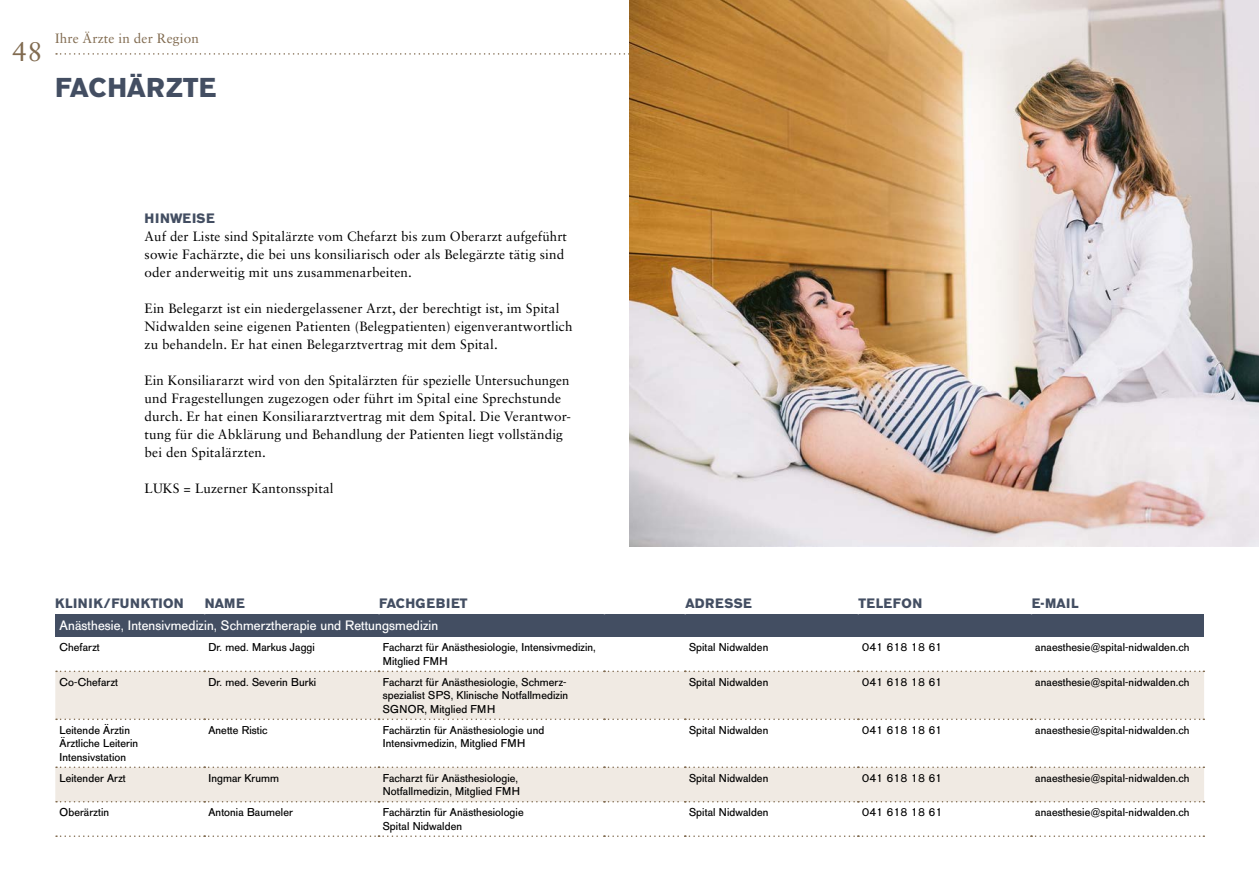
<style>
.page{position:relative;width:1259px;height:893px;background:#fff}
.page>*{position:absolute;margin:0;border:0;box-sizing:border-box;transform-origin:0 0}
.t1{font:700 27px "AG Old Face";letter-spacing:.01em;color:#434e62}
.t2{font:27px "Sabon LT Std";color:#816b50}
.t3{font:13.5px/18px "Sabon LT Std";letter-spacing:.01em;color:#000}
.t4{font:13.5px "AG Old Face";letter-spacing:.01em;color:#fff}
.t5{font:700 13.5px "AG Old Face";letter-spacing:.03em;color:#434e62}
.t6{font:13.5px "Sabon LT Std";letter-spacing:.01em;color:#816b50}
.t7{font:700 13.5px "AG Old Face";letter-spacing:.05em;color:#434e62}
.t8{font:11.25px/13.5px "AG Old Face";letter-spacing:.01em;color:#000}
</style>
<div class="page">
<svg style="left:56px;top:53px;width:573px;height:2px"></svg>
<img style="left:629px;top:0;width:630px;height:547px">
<div style="left:55px;top:614px;width:1149px;height:23px;background:#434e62"></div>
<div style="left:55px;top:671px;width:1149px;height:131px;background:#f0eae3"></div>
<svg style="left:55px;top:719px;width:1149px;height:48px"></svg>
<svg style="left:56px;top:671px;width:1148px;height:1px"></svg>
<svg style="left:56px;top:718px;width:1148px;height:2px"></svg>
<svg style="left:56px;top:766px;width:1148px;height:2px"></svg>
<svg style="left:56px;top:801px;width:1148px;height:1px"></svg>
<svg style="left:56px;top:835px;width:1148px;height:2px"></svg>
<h1 class="t2" style="left:12px;top:35px;width:32px">48</h1>
<p class="t6" style="left:55px;top:30px;width:145px">Ihre Ärzte in der Region</p>
<h1 class="t1" style="left:55px;top:71px;width:162px">FACHÄRZTE</h1>
<p class="t5" style="left:145px;top:210px;width:72px">HINWEISE</p>
<p class="t3" style="left:145px;top:227px;width:424px">Auf der Liste sind Spitalärzte vom Chefarzt bis zum Oberarzt aufgeführt sowie Fachärzte, die bei uns konsiliarisch oder als Belegärzte tätig sind oder anderweitig mit uns zusammenarbeiten.</p>
<p class="t3" style="left:145px;top:299px;width:429px">Ein Belegarzt ist ein niedergelassener Arzt, der berechtigt ist, im Spital<br>Nidwalden seine eigenen Patienten (Belegpatienten) eigenverantwortlich zu behandeln. Er hat einen Belegarztvertrag mit dem Spital.</p>
<p class="t3" style="left:145px;top:371px;width:428px">Ein Konsiliararzt wird von den Spitalärzten für spezielle Untersuchungen und Fragestellungen zugezogen oder führt im Spital eine Sprechstunde durch. Er hat einen Konsiliararztvertrag mit dem Spital. Die Verantwor&shy;tung für die Abklärung und Behandlung der Patienten liegt vollständig bei den Spitalärzten.</p>
<p class="t3" style="left:145px;top:479px;width:191px">LUKS = Luzerner Kantonsspital</p>
<p class="t5" style="left:55px;top:595px;width:130px">KLINIK/FUNKTION</p>
<p class="t5" style="left:205px;top:595px;width:42px">NAME</p>
<p class="t7" style="left:379px;top:595px;width:90px">FACHGEBIET</p>
<p class="t5" style="left:685px;top:595px;width:68px">ADRESSE</p>
<p class="t5" style="left:858px;top:595px;width:65px">TELEFON</p>
<p class="t5" style="left:1031px;top:595px;width:48px">E-MAIL</p>
<p class="t4" style="left:60px;top:618px;width:380px">Anästhesie, Intensivmedizin, Schmerztherapie und Rettungsmedizin</p>
<p class="t8" style="left:60px;top:641px;width:42px">Chefarzt</p>
<p class="t8" style="left:208px;top:641px;width:108px">Dr. med. Markus Jaggi</p>
<p class="t8" style="left:383px;top:641px;width:214px">Facharzt für Anästhesiologie, Intensivmedizin,<br>Mitglied FMH</p>
<p class="t8" style="left:689px;top:641px;width:81px">Spital Nidwalden</p>
<p class="t8" style="left:862px;top:641px;width:82px">041 618 18 61</p>
<p class="t8" style="left:1035px;top:641px;width:156px">anaesthesie@spital-nidwalden.ch</p>
<p class="t8" style="left:60px;top:675px;width:60px">Co-Chefarzt</p>
<p class="t8" style="left:208px;top:675px;width:109px">Dr. med. Severin Burki</p>
<p class="t8" style="left:383px;top:675px;width:187px">Facharzt für Anästhesiologie, Schmerz&shy;spezialist SPS, Klinische Notfallmedizin<br>SGNOR, Mitglied FMH</p>
<p class="t8" style="left:689px;top:675px;width:81px">Spital Nidwalden</p>
<p class="t8" style="left:862px;top:675px;width:82px">041 618 18 61</p>
<p class="t8" style="left:1035px;top:675px;width:156px">anaesthesie@spital-nidwalden.ch</p>
<p class="t8" style="left:60px;top:723px;width:80px">Leitende Ärztin<br>Ärztliche Leiterin<br>Intensivstation</p>
<p class="t8" style="left:208px;top:723px;width:61px">Anette Ristic</p>
<p class="t8" style="left:383px;top:723px;width:163px">Fachärztin für Anästhesiologie und<br>Intensivmedizin, Mitglied FMH</p>
<p class="t8" style="left:689px;top:723px;width:81px">Spital Nidwalden</p>
<p class="t8" style="left:862px;top:723px;width:82px">041 618 18 61</p>
<p class="t8" style="left:1035px;top:723px;width:156px">anaesthesie@spital-nidwalden.ch</p>
<p class="t8" style="left:60px;top:771px;width:68px">Leitender Arzt</p>
<p class="t8" style="left:208px;top:771px;width:72px">Ingmar Krumm</p>
<p class="t8" style="left:383px;top:771px;width:139px">Facharzt für Anästhesiologie,<br>Notfallmedizin, Mitglied FMH</p>
<p class="t8" style="left:689px;top:771px;width:81px">Spital Nidwalden</p>
<p class="t8" style="left:862px;top:771px;width:82px">041 618 18 61</p>
<p class="t8" style="left:1035px;top:771px;width:156px">anaesthesie@spital-nidwalden.ch</p>
<p class="t8" style="left:60px;top:806px;width:51px">Oberärztin</p>
<p class="t8" style="left:208px;top:806px;width:86px">Antonia Baumeler</p>
<p class="t8" style="left:383px;top:806px;width:142px">Fachärztin für Anästhesiologie<br>Spital Nidwalden</p>
<p class="t8" style="left:689px;top:806px;width:81px">Spital Nidwalden</p>
<p class="t8" style="left:862px;top:806px;width:82px">041 618 18 61</p>
<p class="t8" style="left:1035px;top:806px;width:156px">anaesthesie@spital-nidwalden.ch</p>
</div>
